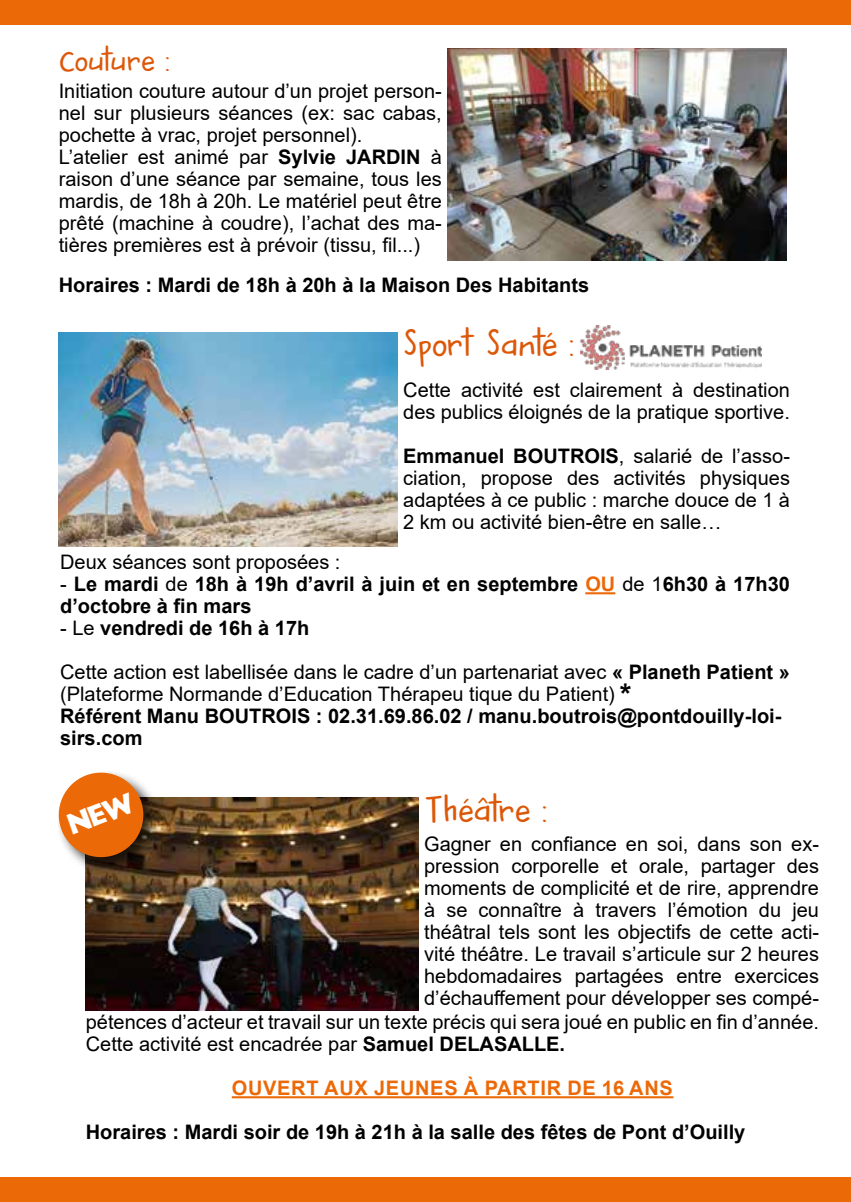
<style>
.page{position:relative;width:851px;height:1202px;background:#fff}
.page>*{position:absolute;margin:0;border:0;box-sizing:border-box;transform-origin:0 0}
.t1{font:34px "DK Buttered Toast";letter-spacing:-.03em;color:#dc5809}
.t2{font:30px "DK Buttered Toast";letter-spacing:-.045em;color:#dc5809}
.t3{font:700 30px "Arial";color:#000}
.t4{font:20px/22px "Arial";color:#000}
.t5{font:700 20px/22px "Arial";color:#000}
.t6{font:700 20px "Arial";letter-spacing:.035em;color:#ec6907}
.s1{font-weight:700}
.s2{font-weight:400}
.s3{color:#ec6907}
</style>
<div class="page">
<div style="left:0;top:0;width:850px;height:24px;background:#ec6907"></div>
<img style="left:59px;top:332px;width:338px;height:214px">
<hr style="left:585px;top:592px;width:30px;height:2px;background:#ec6907">
<img style="left:447px;top:49px;width:339px;height:211px">
<div style="left:0;top:1178px;width:850px;height:24px;background:#ec6907"></div>
<img style="left:86px;top:798px;width:332px;height:213px">
<div style="left:56px;top:770px;width:106px;height:106px;background:#000;opacity:.75"></div>
<hr style="left:232px;top:1096px;width:441px;height:2px;background:#ec6907">
<img style="left:580px;top:325px;width:180px;height:44px">
<svg style="left:56px;top:770px;width:93px;height:93px"></svg>
<h2 class="t2" style="left:59px;top:42px;width:113px">Couture :</h2>
<p class="t4" style="left:59px;top:80px;width:384px">Initiation couture autour d’un projet person&shy;nel sur plusieurs séances (ex: sac cabas, pochette à vrac, projet personnel).<br>L’atelier est animé par <span class="s1">Sylvie JARDIN</span> à raison d’une séance par semaine, tous les mardis, de 18h à 20h. Le matériel peut être prêté (machine à coudre), l’achat des ma&shy;tières premières est à prévoir (tissu, fil...)</p>
<p class="t5" style="left:59px;top:274px;width:532px">Horaires : Mardi de 18h à 20h à la Maison Des Habitants</p>
<h1 class="t1" style="left:403px;top:322px;width:173px">Sport Santé :</h1>
<p class="t4" style="left:403px;top:379px;width:388px">Cette activité est clairement à destination des publics éloignés de la pratique sportive.</p>
<p class="t4" style="left:403px;top:445px;width:388px;text-align:justify"><span class="s1">Emmanuel BOUTROIS</span>, salarié de l’asso&shy;ciation, propose des activités physiques adaptées à ce public : marche douce de 1 à 2 km ou activité bien-être en salle…</p>
<p class="t4" style="left:60px;top:551px;width:282px">Deux séances sont proposées :</p>
<p class="t5" style="left:60px;top:573px;width:731px"><span class="s2">-</span> Le mardi <span class="s2">de</span> 18h à 19h d’avril à juin et en septembre <span class="s3">OU</span> <span class="s2">de 1</span>6h30 à 17h30 d’octobre à fin mars</p>
<p class="t5" style="left:60px;top:617px;width:250px"><span class="s2">- Le</span> vendredi de 16h à 17h</p>
<p class="t4" style="left:60px;top:661px;width:731px">Cette action est labellisée dans le cadre d’un partenariat avec <span class="s1">« Planeth Patient » </span>(Plateforme Normande d’Education Thérapeu tique du Patient)</p>
<p class="t5" style="left:60px;top:705px;width:722px">Référent Manu BOUTROIS : 02.31.69.86.02 / manu.boutrois@pontdouilly-loi&shy;sirs.com</p>
<h2 class="t3" style="left:619px;top:674px;width:13px">*</h2>
<h1 class="t1" style="left:424px;top:788px;width:125px">Théâtre :</h1>
<p class="t4" style="left:424px;top:833px;width:396px;text-align:justify">Gagner en confiance en soi, dans son ex&shy;pression corporelle et orale, partager des moments de complicité et de rire, apprendre à se connaître à travers l’émotion du jeu théâtral tels sont les objectifs de cette acti&shy;vité théâtre. Le travail s’articule sur 2 heures hebdomadaires partagées entre exercices d’échauffement pour développer ses compé-</p>
<p class="t4" style="left:86px;top:1011px;width:734px">pétences d’acteur et travail sur un texte précis qui sera joué en public en fin d’année.<br>Cette activité est encadrée par <span class="s1">Samuel DELASALLE.</span></p>
<p class="t6" style="left:232px;top:1074px;width:442px">OUVERT AUX JEUNES À PARTIR DE 16 ANS</p>
<p class="t5" style="left:86px;top:1121px;width:661px">Horaires : Mardi soir de 19h à 21h à la salle des fêtes de Pont d’Ouilly</p>
</div>
